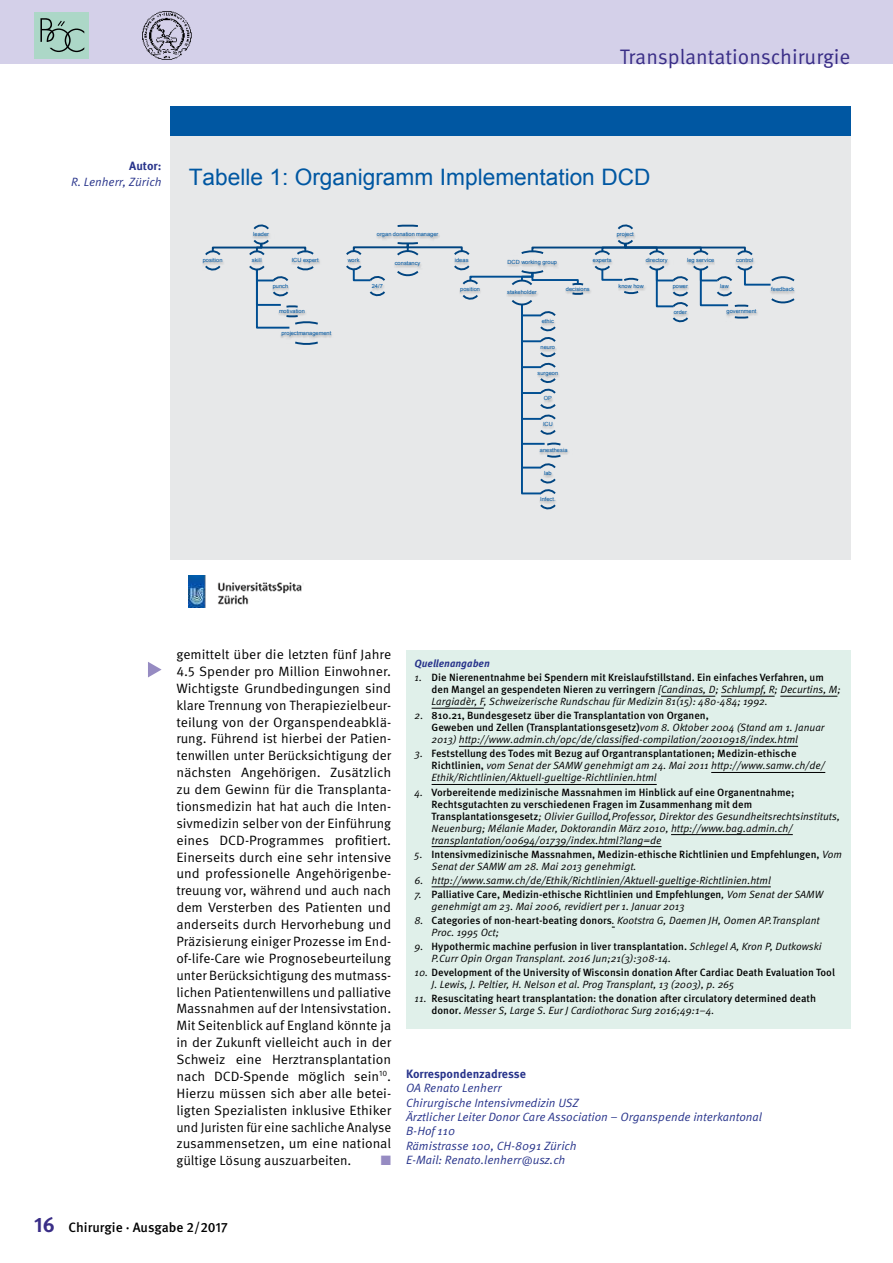
<style>
.page{position:relative;width:893px;height:1263px;background:#fff}
.page>*{position:absolute;margin:0;border:0;box-sizing:border-box;transform-origin:0 0}
.t1{font:22.65px "Arial";color:#0057a2}
.t2{font:21px "Meta OT";color:#3a2e87}
.t3{font:13.5px/16.8px "Meta OT";color:#000;text-align:justify}
.t4{font:500 13.5px "Meta OT";color:#000}
.t5{font:13.5px "Zapf Dingbats";color:#968bc2}
.t6{font:italic 12px/14.4px "Meta OT";color:#28348b}
.t7{font:700 12px "Meta OT";color:#28348b}
.t8{font:italic 10.5px/12px "Meta OT";color:#000}
.t9{font:500 10.5px/12px "Meta OT";color:#000}
.t10{font:italic 700 10.5px "Meta OT";color:#28348b}
.t11{font:5.7px "Arial";letter-spacing:.005em;color:#0057a2}
.s1{font-weight:400;font-style:italic}
.s2{font-weight:500;font-style:normal}
.s3{font-weight:700;font-size:21px;color:#3a2e87}
</style>
<div class="page">
<div style="left:0;top:0;width:893px;height:64px;background:#d4d0e9"></div>
<div style="left:34px;top:12px;width:55px;height:46px;background:#acd7c7"></div>
<svg style="left:40px;top:18px;width:44px;height:34px"></svg>
<img style="left:142px;top:11px;width:50px;height:49px">
<svg style="left:148px;top:662px;width:14px;height:15px"></svg>
<div style="left:406px;top:651px;width:444px;height:378px;background:#e0f0ea"></div>
<hr style="left:661px;top:696px;width:54px;height:1px;background:#000">
<hr style="left:721px;top:696px;width:54px;height:1px;background:#000">
<hr style="left:780px;top:696px;width:57px;height:1px;background:#000">
<hr style="left:432px;top:708px;width:52px;height:1px;background:#000">
<hr style="left:459px;top:746px;width:339px;height:1px;background:#000">
<hr style="left:711px;top:772px;width:114px;height:1px;background:#000">
<hr style="left:432px;top:784px;width:225px;height:1px;background:#000">
<hr style="left:671px;top:834px;width:122px;height:1px;background:#000">
<hr style="left:432px;top:846px;width:230px;height:1px;background:#000">
<hr style="left:432px;top:886px;width:339px;height:1px;background:#000">
<div style="left:170px;top:106px;width:680px;height:30px;background:#0057a2"></div>
<img style="left:189px;top:576px;width:113px;height:31px">
<div style="left:170px;top:136px;width:680px;height:424px;background:#e7e8e9"></div>
<svg style="left:253px;top:224px;width:16px;height:4px"></svg>
<img style="left:253px;top:228px;width:16px;height:10px">
<img style="left:202px;top:259px;width:22px;height:12px">
<img style="left:252px;top:259px;width:11px;height:5px">
<img style="left:280px;top:333px;width:52px;height:11px">
<svg style="left:205px;top:238px;width:109px;height:18px"></svg>
<svg style="left:249px;top:264px;width:69px;height:65px"></svg>
<img style="left:285px;top:254px;width:35px;height:17px">
<svg style="left:397px;top:224px;width:21px;height:3px"></svg>
<img style="left:348px;top:260px;width:13px;height:3px">
<svg style="left:346px;top:263px;width:39px;height:19px"></svg>
<img style="left:365px;top:279px;width:20px;height:18px">
<svg style="left:399px;top:274px;width:17px;height:2px"></svg>
<img style="left:395px;top:263px;width:26px;height:11px">
<svg style="left:346px;top:242px;width:123px;height:14px"></svg>
<img style="left:448px;top:253px;width:22px;height:10px">
<svg style="left:618px;top:224px;width:15px;height:4px"></svg>
<img style="left:616px;top:228px;width:19px;height:10px">
<img style="left:540px;top:499px;width:16px;height:11px">
<svg style="left:454px;top:263px;width:125px;height:232px"></svg>
<img style="left:559px;top:282px;width:32px;height:18px">
<svg style="left:593px;top:264px;width:45px;height:17px"></svg>
<img style="left:612px;top:279px;width:33px;height:16px">
<img style="left:672px;top:312px;width:16px;height:11px">
<img style="left:687px;top:260px;width:28px;height:4px">
<img style="left:726px;top:311px;width:31px;height:8px">
<svg style="left:521px;top:238px;width:232px;height:18px"></svg>
<img style="left:730px;top:254px;width:24px;height:10px">
<svg style="left:647px;top:264px;width:148px;height:44px"></svg>
<img style="left:765px;top:283px;width:30px;height:18px">
<h2 class="t2" style="left:620px;top:43px;width:232px">Transplantationschirurgie</h2>
<p class="t7" style="left:129px;top:158px;width:34px">Autor:</p>
<p class="t6" style="left:71px;top:175px;width:92px">R. Lenherr, Zürich</p>
<h1 class="t1" style="left:189px;top:163px;width:463px">Tabelle 1: Organigramm Implementation DCD</h1>
<p class="t11" style="left:253px;top:230px;width:17px">leader</p>
<p class="t11" style="left:377px;top:230px;width:63px">organ donation manager</p>
<p class="t11" style="left:617px;top:230px;width:18px">project</p>
<p class="t11" style="left:203px;top:256px;width:21px">position</p>
<p class="t11" style="left:252px;top:256px;width:11px">skill</p>
<p class="t11" style="left:292px;top:256px;width:29px">ICU expert</p>
<p class="t11" style="left:348px;top:256px;width:13px">work</p>
<p class="t11" style="left:395px;top:259px;width:27px">constancy</p>
<p class="t11" style="left:455px;top:256px;width:15px">ideas</p>
<p class="t11" style="left:507px;top:258px;width:51px">DCD working group</p>
<p class="t11" style="left:593px;top:256px;width:20px">experts</p>
<p class="t11" style="left:646px;top:256px;width:23px">directory</p>
<p class="t11" style="left:687px;top:256px;width:29px">leg service</p>
<p class="t11" style="left:736px;top:256px;width:19px">control</p>
<p class="t11" style="left:273px;top:282px;width:17px">punch</p>
<p class="t11" style="left:279px;top:307px;width:27px">motivation</p>
<p class="t11" style="left:281px;top:329px;width:51px">projectmanagement</p>
<p class="t11" style="left:372px;top:282px;width:13px">24/7</p>
<p class="t11" style="left:460px;top:286px;width:21px">position</p>
<p class="t11" style="left:507px;top:288px;width:31px">stakeholder</p>
<p class="t11" style="left:566px;top:285px;width:25px">decisions</p>
<p class="t11" style="left:542px;top:317px;width:14px">ethic</p>
<p class="t11" style="left:540px;top:343px;width:16px">neuro</p>
<p class="t11" style="left:538px;top:369px;width:22px">surgeon</p>
<p class="t11" style="left:544px;top:395px;width:10px">OP</p>
<p class="t11" style="left:543px;top:421px;width:11px">ICU</p>
<p class="t11" style="left:540px;top:446px;width:29px">anesthesia</p>
<p class="t11" style="left:544px;top:469px;width:9px">lab</p>
<p class="t11" style="left:540px;top:495px;width:17px">Infect.</p>
<p class="t11" style="left:619px;top:282px;width:27px">know how</p>
<p class="t11" style="left:673px;top:282px;width:17px">power</p>
<p class="t11" style="left:674px;top:308px;width:15px">order</p>
<p class="t11" style="left:720px;top:282px;width:10px">law</p>
<p class="t11" style="left:726px;top:307px;width:31px">government</p>
<p class="t11" style="left:771px;top:286px;width:25px">feedback</p>
<p class="t3" style="left:176px;top:646px;width:216px">gemittelt über die letzten fünf Jahre 4.5 Spender pro Million Einwohner.<br>Wichtigste Grundbedingungen sind klare Trennung von Therapiezielbeur&shy;teilung von der Organspendeabklä&shy;rung. Führend ist hierbei der Patien&shy;tenwillen unter Berücksichtigung der nächsten Angehörigen. Zusätzlich zu dem Gewinn für die Transplanta&shy;tionsmedizin hat hat auch die Inten&shy;sivmedizin selber von der Einführung eines DCD-Programmes profitiert.<br>Einerseits durch eine sehr intensive und professionelle Angehörigenbe&shy;treuung vor, während und auch nach dem Versterben des Patienten und anderseits durch Hervorhebung und Präzisierung einiger Prozesse im End&shy;of-life-Care wie Prognosebeurteilung unter Berücksichtigung des mutmass&shy;lichen Patientenwillens und palliative Massnahmen auf der Intensivstation.<br>Mit Seitenblick auf England könnte ja in der Zukunft vielleicht auch in der Schweiz eine Herztransplantation nach DCD-Spende möglich sein<sup>10</sup>.<br>Hierzu müssen sich aber alle betei&shy;ligten Spezialisten inklusive Ethiker und Juristen für eine sachliche Analyse zusammensetzen, um eine national gültige Lösung auszuarbeiten.</p>
<p class="t5" style="left:381px;top:1154px;width:12px">■</p>
<p class="t10" style="left:415px;top:657px;width:77px">Quellenangaben</p>
<p class="t9" style="left:432px;top:672px;width:411px;text-indent:-17px"><span class="s1">1.</span> Die Nierenentnahme bei Spendern mit Kreislaufstillstand. Ein einfaches Verfahren, um den Mangel an gespendeten Nieren zu verringern <span class="s1">[Candinas, D; Schlumpf, R; Decurtins, M;<br>Largiadèr, F, Schweizerische Rundschau für Medizin 81(15): 480-484; 1992.</span></p>
<p class="t8" style="left:432px;top:710px;width:395px;text-indent:-17px">2. <span class="s2">810.21, Bundesgesetz über die Transplantation von Organen,<br>Geweben und Zellen (Transplantationsgesetz)</span>vom 8. Oktober 2004 (Stand am 1. Januar<br>2013) http://www.admin.ch/opc/de/classified-compilation/20010918/index.html</p>
<p class="t8" style="left:432px;top:748px;width:395px;text-indent:-17px">3. <span class="s2">Feststellung des Todes mit Bezug auf Organtransplantationen; Medizin-ethische<br>Richtlinien,</span> vom Senat der SAMW genehmigt am 24. Mai 2011 http://www.samw.ch/de/<br>Ethik/Richtlinien/Aktuell-gueltige-Richtlinien.html</p>
<p class="t8" style="left:432px;top:786px;width:410px;text-indent:-17px">4. <span class="s2">Vorbereitende medizinische Massnahmen im Hinblick auf eine Organentnahme; Rechtsgutachten zu verschiedenen Fragen im Zusammenhang mit dem Transplantationsgesetz</span>; Olivier Guillod,Professor, Direktor des Gesundheitsrechtsinstituts, Neuenburg; Mélanie Mader, Doktorandin März 2010, http://www.bag.admin.ch/ transplantation/00694/01739/index.html?lang=de</p>
<p class="t9" style="left:432px;top:848px;width:412px;text-indent:-17px"><span class="s1">5.</span> Intensivmedizinische Massnahmen, Medizin-ethische Richtlinien und Empfehlungen, <span class="s1">Vom<br>Senat der SAMW am 28. Mai 2013 genehmigt.</span></p>
<p class="t8" style="left:415px;top:874px;width:358px">6. http://www.samw.ch/de/Ethik/Richtlinien/Aktuell-gueltige-Richtlinien.html</p>
<p class="t8" style="left:432px;top:889px;width:393px;text-indent:-17px">7. <span class="s2">Palliative Care, Medizin-ethische Richtlinien und Empfehlungen</span>, Vom Senat der SAMW genehmigt am 23. Mai 2006, revidiert per 1. Januar 2013</p>
<p class="t8" style="left:432px;top:915px;width:390px;text-indent:-17px">8. <span class="s2">Categories of non-heart-beating donors</span>. Kootstra G, Daemen JH, Oomen AP.Transplant<br>Proc. 1995 Oct;</p>
<p class="t8" style="left:432px;top:941px;width:392px;text-indent:-17px">9. <span class="s2">Hypothermic machine perfusion in liver transplantation.</span> Schlegel A, Kron P, Dutkowski<br>P.Curr Opin Organ Transplant. 2016 Jun;21(3):308-14.</p>
<p class="t9" style="left:432px;top:967px;width:405px;text-indent:-17px"><span class="s1">10.</span> Development of the University of Wisconsin donation After Cardiac Death Evaluation Tool<br><span class="s1">J. Lewis, J. Peltier, H. Nelson et al. Prog Transplant, 13 (2003), p. 265</span></p>
<p class="t9" style="left:432px;top:993px;width:386px;text-indent:-17px"><span class="s1">11.</span> Resuscitating heart transplantation: the donation after circulatory determined death donor. <span class="s1">Messer S, Large S. Eur J Cardiothorac Surg 2016;49:1–4.</span></p>
<p class="t7" style="left:406px;top:1066px;width:121px">Korrespondenzadresse</p>
<p class="t6" style="left:406px;top:1081px;width:358px">OA Renato Lenherr<br>Chirurgische Intensivmedizin USZ<br>Ärztlicher Leiter Donor Care Association – Organspende interkantonal B-Hof 110<br>Rämistrasse 100, CH-8091 Zürich<br>E-Mail: Renato.lenherr@usz.ch</p>
<p class="t4" style="left:34px;top:1219px;width:195px"><span class="s3">16</span> Chirurgie · Ausgabe 2/2017</p>
</div>
